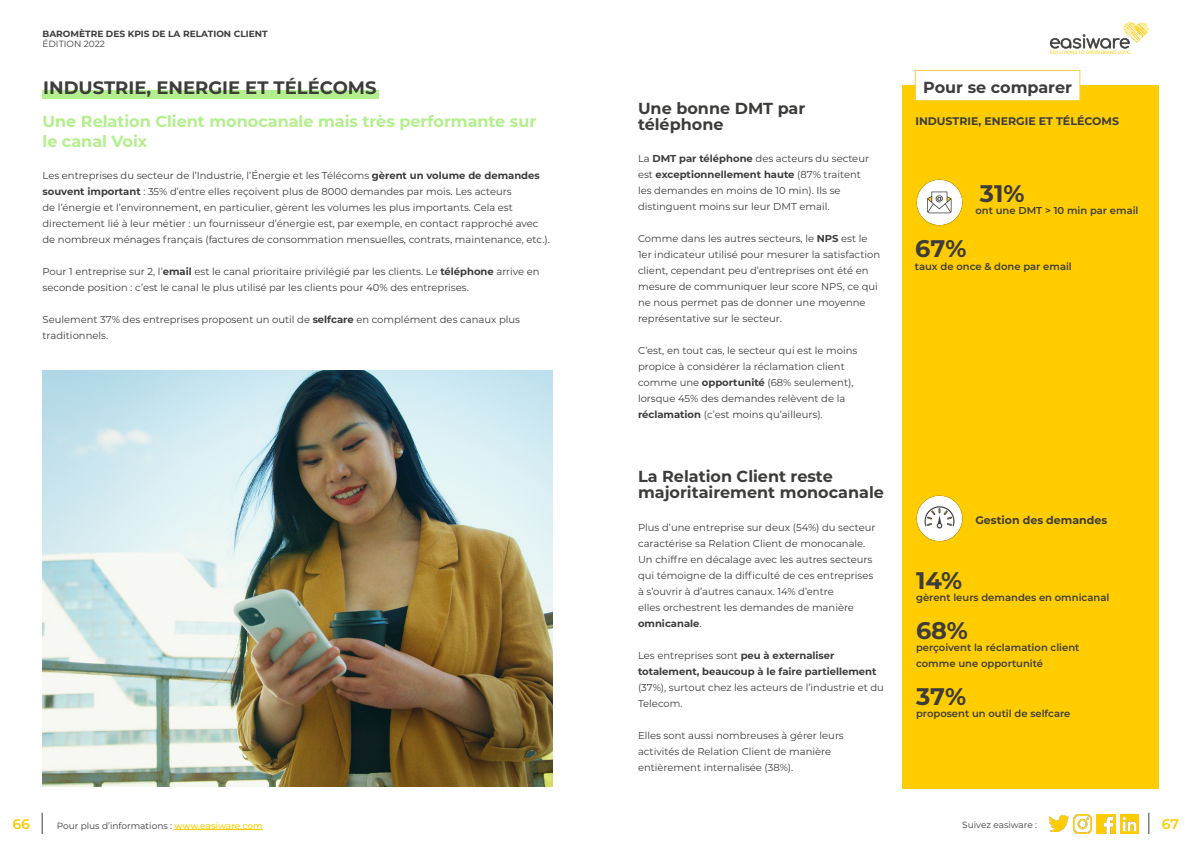
<style>
.page{position:relative;width:1191px;height:842px;background:#fff}
.page>*{position:absolute;margin:0;border:0;box-sizing:border-box;transform-origin:0 0}
.t1{font:700 24px "Montserrat";color:#3d3c3b}
.t2{font:700 18px "Montserrat";color:#3c3c3b}
.t3{font:700 16px/16px "Montserrat";color:#3c3c3b}
.t4{font:700 16px/19.2px "Montserrat";color:#b3ef8c}
.t5{font:600 14px "Montserrat";color:#fecb04}
.t6{font:700 11px "Montserrat";color:#3c3c3b}
.t7{font:700 11px "Montserrat";color:#3d3c3b}
.t8{font:10px/16px "Montserrat";color:#3c3c3b}
.t9{font:600 10px/16px "Montserrat";color:#3c3c3b}
.t10{font:700 10px/16px "Montserrat";color:#3c3c3b}
.t11{font:9px "Montserrat";color:#3d3c3b}
.t12{font:700 9px "Montserrat";color:#3d3c3b}
.s1{font-weight:700}
.s2{font-weight:400}
.s3{font-weight:500;color:#fc0}
</style>
<div class="page">
<svg style="left:42px;top:813px;width:1px;height:21px"></svg>
<svg style="left:1148px;top:813px;width:1px;height:21px"></svg>
<hr style="left:174px;top:829px;width:89px;height:1px;background:#fc0">
<svg style="left:1049px;top:22px;width:100px;height:32px"></svg>
<img style="left:1073px;top:815px;width:18px;height:18px">
<img style="left:1049px;top:816px;width:19px;height:16px">
<img style="left:1096px;top:815px;width:19px;height:18px">
<img style="left:1120px;top:815px;width:18px;height:18px">
<div style="left:43px;top:90px;width:336px;height:9px;background:#b3ef8c"></div>
<img style="left:43px;top:371px;width:510px;height:416px">
<div style="left:901px;top:85px;width:257px;height:703px;background:#fc0"></div>
<div style="left:915px;top:70px;width:165px;height:31px;background:#fff;border:1px solid #f8cf45"></div>
<img style="left:916px;top:179px;width:46px;height:47px">
<img style="left:916px;top:495px;width:47px;height:47px">
<p class="t12" style="left:43px;top:27px;width:227px">BAROMÈTRE DES KPIS DE LA RELATION CLIENT</p>
<p class="t11" style="left:43px;top:38px;width:64px">ÉDITION 2022</p>
<h2 class="t2" style="left:43px;top:75px;width:335px">INDUSTRIE, ENERGIE ET TÉLÉCOMS</h2>
<h3 class="t4" style="left:43px;top:111px;width:495px">Une Relation Client monocanale mais très performante sur le canal Voix</h3>
<p class="t8" style="left:43px;top:167px;width:509px">Les entreprises du secteur de l’Industrie, l’Énergie et les Télécoms <span class="s1">gèrent un volume de demandes souvent important</span> : 35% d’entre elles reçoivent plus de 8000 demandes par mois. Les acteurs<br>de l’énergie et l’environnement, en particulier, gèrent les volumes les plus importants. Cela est directement lié à leur métier : un fournisseur d’énergie est, par exemple, en contact rapproché avec de nombreux ménages français (factures de consommation mensuelles, contrats, maintenance, etc.).</p>
<p class="t8" style="left:43px;top:263px;width:498px">Pour 1 entreprise sur 2, l’<span class="s1">email</span> est le canal prioritaire privilégié par les clients. Le <span class="s1">téléphone</span> arrive en seconde position : c’est le canal le plus utilisé par les clients pour 40% des entreprises.</p>
<p class="t8" style="left:43px;top:311px;width:479px">Seulement 37% des entreprises proposent un outil de <span class="s1">selfcare</span> en complément des canaux plus traditionnels.</p>
<h3 class="t3" style="left:638px;top:100px;width:169px">Une bonne DMT par téléphone</h3>
<p class="t8" style="left:638px;top:150px;width:232px">La <span class="s1">DMT par téléphone</span> des acteurs du secteur est <span class="s1">exceptionnellement haute</span> (87% traitent les demandes en moins de 10 min). Ils se distinguent moins sur leur DMT email.</p>
<p class="t8" style="left:638px;top:230px;width:244px">Comme dans les autres secteurs, le <span class="s1">NPS</span> est le 1er indicateur utilisé pour mesurer la satisfaction client, cependant peu d’entreprises ont été en mesure de communiquer leur score NPS, ce qui ne nous permet pas de donner une moyenne représentative sur le secteur.</p>
<p class="t8" style="left:638px;top:342px;width:221px">C’est, en tout cas, le secteur qui est le moins propice à considérer la réclamation client comme une <span class="s1">opportunité</span> (68% seulement), lorsque 45% des demandes relèvent de la <span class="s1">réclamation</span> (c’est moins qu’ailleurs).</p>
<h3 class="t3" style="left:638px;top:468px;width:247px">La Relation Client reste majoritairement monocanale</h3>
<p class="t8" style="left:638px;top:519px;width:239px">Plus d’une entreprise sur deux (54%) du secteur caractérise sa Relation Client de monocanale.<br>Un chiffre en décalage avec les autres secteurs qui témoigne de la difficulté de ces entreprises à s’ouvrir à d’autres canaux. 14% d’entre<br>elles orchestrent les demandes de manière <span class="s1">omnicanale</span>.</p>
<p class="t10" style="left:638px;top:647px;width:240px"><span class="s2">Les entreprises sont</span> peu à externaliser totalement, beaucoup à le faire partiellement</p>
<p class="t8" style="left:638px;top:679px;width:247px">(37%), surtout chez les acteurs de l’industrie et du<br>Telecom.</p>
<p class="t8" style="left:638px;top:727px;width:207px">Elles sont aussi nombreuses à gérer leurs activités de Relation Client de manière entièrement internalisée (38%).</p>
<h3 class="t3" style="left:923px;top:79px;width:150px">Pour se comparer</h3>
<p class="t6" style="left:915px;top:113px;width:205px">INDUSTRIE, ENERGIE ET TÉLÉCOMS</p>
<h1 class="t1" style="left:980px;top:176px;width:46px">31%</h1>
<p class="t9" style="left:975px;top:202px;width:164px">ont une DMT &gt; 10 min par email</p>
<h1 class="t1" style="left:915px;top:231px;width:53px">67%</h1>
<p class="t9" style="left:915px;top:258px;width:158px">taux de once &amp; done par email</p>
<p class="t7" style="left:975px;top:512px;width:133px">Gestion des demandes</p>
<h1 class="t1" style="left:916px;top:563px;width:48px">14%</h1>
<p class="t9" style="left:916px;top:589px;width:195px">gèrent leurs demandes en omnicanal</p>
<h1 class="t1" style="left:916px;top:613px;width:53px">68%</h1>
<p class="t9" style="left:916px;top:639px;width:165px">perçoivent la réclamation client comme une opportunité</p>
<h1 class="t1" style="left:916px;top:679px;width:52px">37%</h1>
<p class="t9" style="left:916px;top:705px;width:156px">proposent un outil de selfcare</p>
<h3 class="t5" style="left:12px;top:814px;width:19px">66</h3>
<p class="t11" style="left:57px;top:819px;width:207px">Pour plus d’informations : <span class="s3">www.easiware.com</span></p>
<p class="t11" style="left:962px;top:818px;width:76px">Suivez easiware :</p>
<h3 class="t5" style="left:1161px;top:814px;width:19px">67</h3>
</div>
